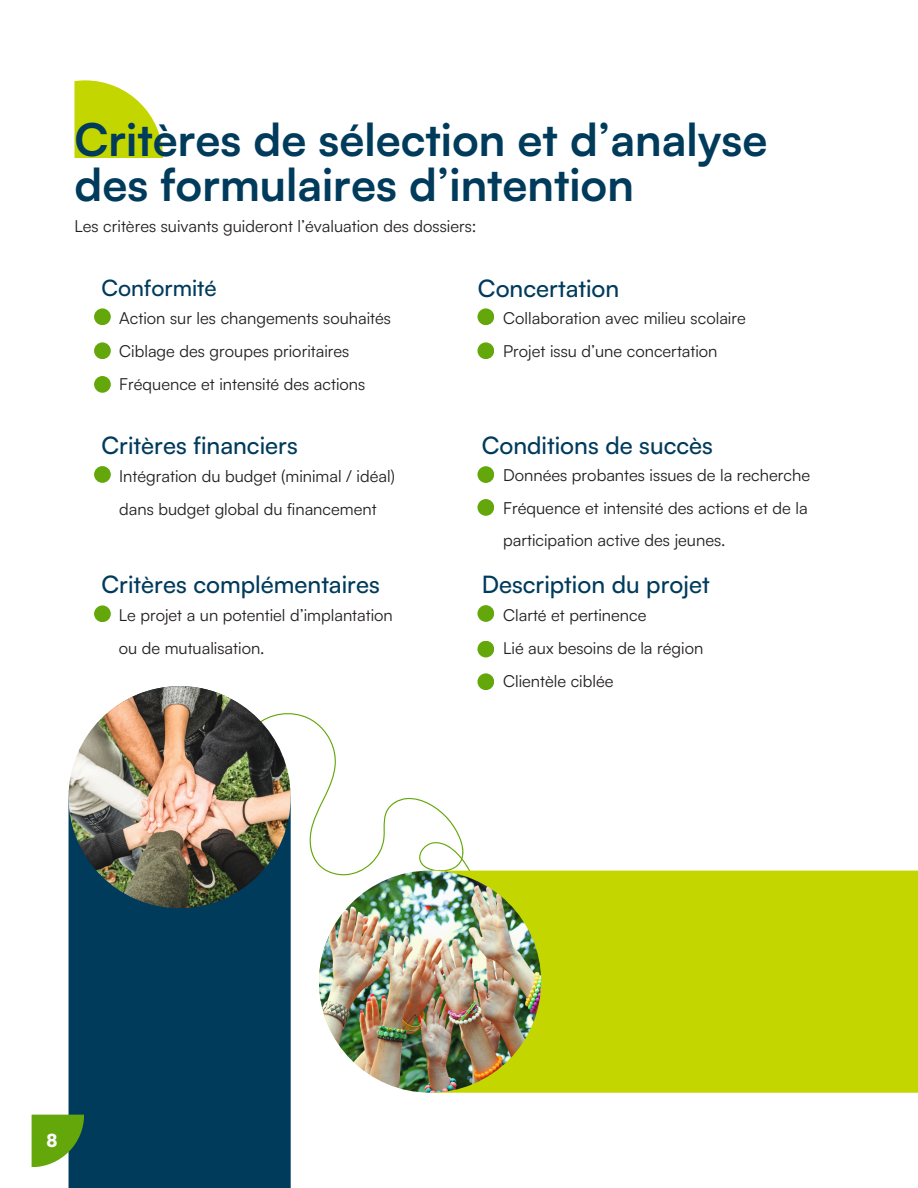
<style>
.page{position:relative;width:918px;height:1188px;background:#fff}
.page>*{position:absolute;margin:0;border:0;box-sizing:border-box;transform-origin:0 0}
.t1{font:700 45px/45px "Satoshi";color:#003b5c}
.t2{font:500 24px "Satoshi";color:#003b5c}
.t3{font:500 22.5px "Satoshi";color:#003b5c}
.t4{font:700 18px "Poppins";color:#fafafa}
.t5{font:16.5px/32.7px "Satoshi";color:#231f20}
</style>
<div class="page">
<svg style="left:74px;top:80px;width:89px;height:78px"></svg>
<div style="left:69px;top:686px;width:222px;height:502px;background:#003b5c"></div>
<svg style="left:254px;top:686px;width:224px;height:251px"></svg>
<svg style="left:32px;top:1115px;width:52px;height:52px;background:#5e9c26"></svg>
<img style="left:69px;top:686px;width:222px;height:222px;border-radius:50%">
<div style="left:319px;top:871px;width:599px;height:222px;background:#c4d600"></div>
<img style="left:319px;top:871px;width:222px;height:222px;border-radius:50%">
<div style="left:94px;top:308px;width:17px;height:17px;background:#64a70b;border-radius:50%"></div>
<div style="left:94px;top:342px;width:17px;height:17px;background:#64a70b;border-radius:50%"></div>
<div style="left:94px;top:376px;width:17px;height:17px;background:#64a70b;border-radius:50%"></div>
<div style="left:94px;top:466px;width:17px;height:17px;background:#64a70b;border-radius:50%"></div>
<div style="left:94px;top:605px;width:17px;height:17px;background:#64a70b;border-radius:50%"></div>
<div style="left:477px;top:308px;width:17px;height:17px;background:#64a70b;border-radius:50%"></div>
<div style="left:477px;top:466px;width:17px;height:17px;background:#64a70b;border-radius:50%"></div>
<div style="left:477px;top:342px;width:17px;height:17px;background:#64a70b;border-radius:50%"></div>
<div style="left:477px;top:499px;width:17px;height:17px;background:#64a70b;border-radius:50%"></div>
<div style="left:477px;top:605px;width:17px;height:17px;background:#64a70b;border-radius:50%"></div>
<div style="left:477px;top:641px;width:17px;height:16px;background:#64a70b;border-radius:50%"></div>
<div style="left:477px;top:673px;width:17px;height:17px;background:#64a70b;border-radius:50%"></div>
<p class="t1" style="left:74px;top:116px;width:694px">Critères de sélection et d’analyse des formulaires d’intention</p>
<p class="t5" style="left:74px;top:209px;width:404px">Les critères suivants guideront l’évaluation des dossiers:</p>
<p class="t3" style="left:101px;top:273px;width:117px">Conformité</p>
<h2 class="t5" style="left:119px;top:302px;width:273px">Action sur les changements souhaités</h2>
<p class="t5" style="left:119px;top:334px;width:232px">Ciblage des groupes prioritaires</p>
<p class="t5" style="left:119px;top:367px;width:248px">Fréquence et intensité des actions</p>
<p class="t2" style="left:101px;top:430px;width:198px">Critères financiers</p>
<p class="t5" style="left:119px;top:459px;width:277px">Intégration du budget (minimal / idéal) dans budget global du financement</p>
<p class="t2" style="left:101px;top:569px;width:280px">Critères complémentaires</p>
<p class="t5" style="left:119px;top:599px;width:276px">Le projet a un potentiel d’implantation</p>
<p class="t5" style="left:119px;top:631px;width:147px">ou de mutualisation.</p>
<p class="t2" style="left:478px;top:273px;width:143px">Concertation</p>
<p class="t5" style="left:503px;top:302px;width:244px">Collaboration avec milieu scolaire</p>
<h2 class="t5" style="left:503px;top:334px;width:216px">Projet issu d’une concertation</h2>
<p class="t2" style="left:482px;top:430px;width:233px">Conditions de succès</p>
<p class="t5" style="left:503px;top:458px;width:309px">Données probantes issues de la recherche</p>
<p class="t5" style="left:503px;top:491px;width:306px">Fréquence et intensité des actions et de la participation active des jeunes.</p>
<h2 class="t2" style="left:482px;top:569px;width:229px">Description du projet</h2>
<p class="t5" style="left:503px;top:599px;width:145px">Clarté et pertinence</p>
<p class="t5" style="left:503px;top:631px;width:202px">Lié aux besoins de la région</p>
<h2 class="t5" style="left:503px;top:664px;width:112px">Clientèle ciblée</h2>
<h2 class="t4" style="left:46px;top:1128px;width:13px">8</h2>
</div>
